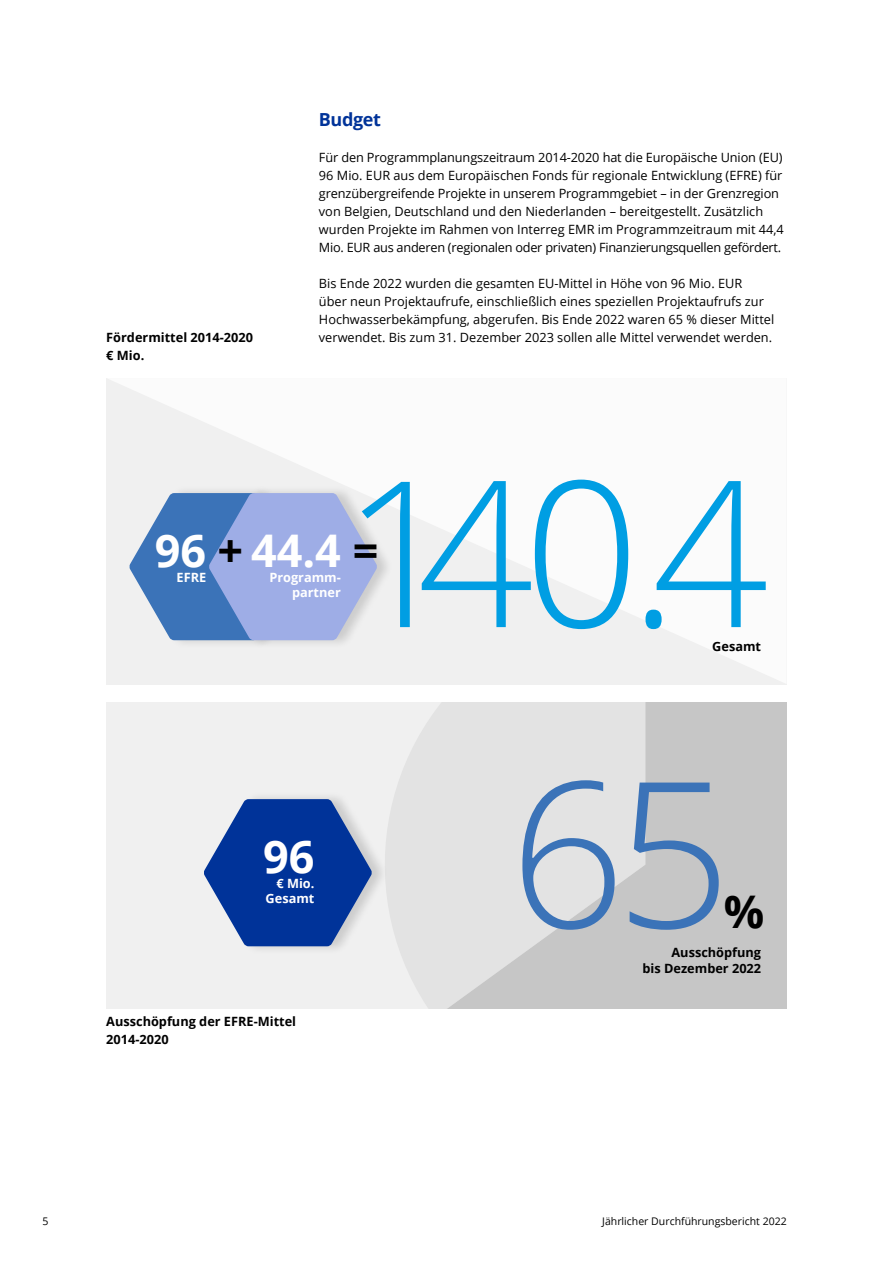
<style>
.page{position:relative;width:893px;height:1263px;background:#fff}
.page>*{position:absolute;margin:0;border:0;box-sizing:border-box;transform-origin:0 0}
.t1{font:300 203.4px "Open Sans";color:#009ee3}
.t2{font:300 203.4px "Open Sans";color:#3b73b8}
.t3{font:700 45px "Open Sans";color:#fff}
.t4{font:700 45px "Open Sans";color:#000}
.t5{font:700 18px "Open Sans";letter-spacing:-.02em;color:#039}
.t6{font:12.75px/18px "Open Sans";color:#000}
.t7{font:700 12.75px/18px "Open Sans";color:#000}
.t8{font:700 12.75px/15.3px "Open Sans";color:#fff;text-align:right}
.t9{font:10.5px "Open Sans";color:#000}
.s1{color:#000}
</style>
<div class="page">
<div style="left:106px;top:702px;width:681px;height:306px;background:#f0f0f0"></div>
<svg style="left:389px;top:712px;width:46px;height:296px;fill:#e3e3e3"></svg>
<svg style="left:435px;top:702px;width:352px;height:306px;fill:#c6c6c6"></svg>
<div style="left:204px;top:791px;width:185px;height:164px;background:#000;opacity:.15"></div>
<svg style="left:204px;top:799px;width:168px;height:147px"></svg>
<svg style="left:106px;top:378px;width:679px;height:306px"></svg>
<div style="left:130px;top:485px;width:185px;height:164px;background:#000;opacity:.15"></div>
<div style="left:210px;top:485px;width:184px;height:164px;background:#000;opacity:.15"></div>
<svg style="left:129px;top:493px;width:248px;height:147px;background:#8aa4d7"></svg>
<p class="t7" style="left:106px;top:328px;width:148px">Fördermittel 2014-2020 € Mio.</p>
<h3 class="t5" style="left:319px;top:107px;width:64px">Budget</h3>
<p class="t6" style="left:319px;top:148px;width:466px">Für den Programmplanungszeitraum 2014-2020 hat die Europäische Union (EU)<br>96 Mio. EUR aus dem Europäischen Fonds für regionale Entwicklung (EFRE) für grenzübergreifende Projekte in unserem Programmgebiet – in der Grenzregion von Belgien, Deutschland und den Niederlanden – bereitgestellt. Zusätzlich wurden Projekte im Rahmen von Interreg EMR im Programmzeitraum mit 44,4<br>Mio. EUR aus anderen (regionalen oder privaten) Finanzierungsquellen gefördert.</p>
<p class="t6" style="left:319px;top:274px;width:457px">Bis Ende 2022 wurden die gesamten EU-Mittel in Höhe von 96 Mio. EUR<br>über neun Projektaufrufe, einschließlich eines speziellen Projektaufrufs zur Hochwasserbekämpfung, abgerufen. Bis Ende 2022 waren 65 % dieser Mittel verwendet. Bis zum 31. Dezember 2023 sollen alle Mittel verwendet werden.</p>
<h1 class="t1" style="left:342px;top:414px;width:428px">140.4</h1>
<h2 class="t3" style="left:155px;top:518px;width:225px">96 <span class="s1">+</span> 44.4 <span class="s1">=</span></h2>
<p class="t8" style="left:177px;top:569px;width:31px">EFRE</p>
<p class="t8" style="left:269px;top:569px;width:73px">Programm&shy;partner</p>
<h2 class="t3" style="left:263px;top:825px;width:53px">96</h2>
<p class="t8" style="left:266px;top:875px;width:50px">€ Mio.<br>Gesamt</p>
<p class="t7" style="left:106px;top:1012px;width:191px">Ausschöpfung der EFRE-Mittel<br>2014-2020</p>
<p class="t7" style="left:712px;top:637px;width:50px">Gesamt</p>
<h1 class="t2" style="left:509px;top:715px;width:224px">65</h1>
<p class="t7" style="left:642px;top:945px;width:120px;line-height:15.3px;text-align:right">Ausschöpfung<br>bis Dezember 2022</p>
<h2 class="t4" style="left:724px;top:880px;width:42px">%</h2>
<p class="t9" style="left:43px;top:1213px;width:8px">5</p>
<p class="t9" style="left:602px;top:1213px;width:186px">Jährlicher Durchführungsbericht 2022</p>
</div>
